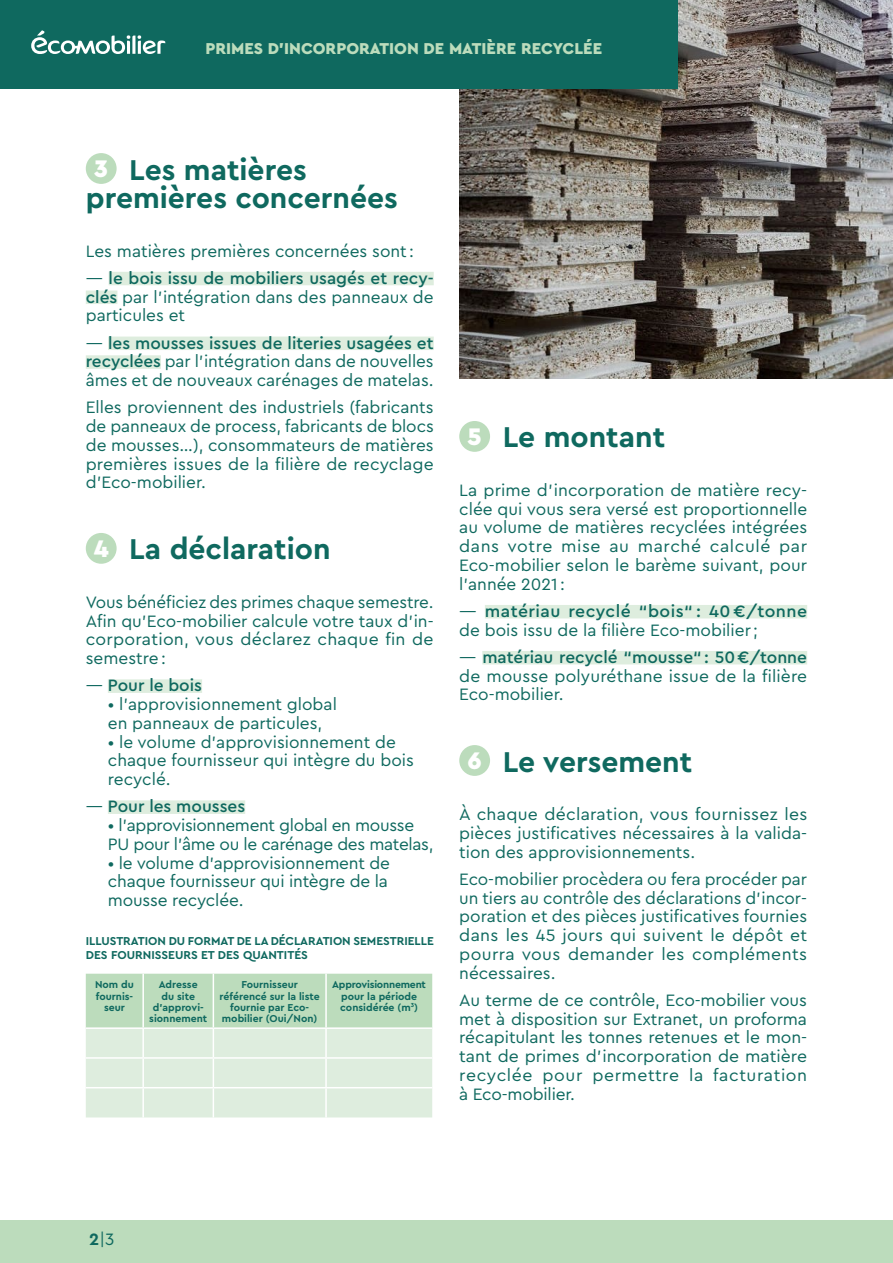
<style>
.page{position:relative;width:893px;height:1263px;background:#fff}
.page>*{position:absolute;margin:0;border:0;box-sizing:border-box;transform-origin:0 0}
.t1{font:700 30px/28.5px "Cera Pro";color:#0f695f}
.t2{font:17.25px/18.8px "Cera Pro";color:#0f695f;text-align:justify}
.t3{font:17.25px/18.8px "Cera Pro";letter-spacing:-.02em;color:#0f695f}
.t4{font:500 17.25px "Cera Pro";color:#0f695f}
.t5{font:900 16.5px "Cera Pro";color:#bcdcbc}
.t6{font:700 12px/13.5px "Cera Pro";letter-spacing:-.005em;color:#0f695f}
.t7{font:700 10.5px/11.4px "Cera Pro";color:#0f695f;text-align:center}
.s1{font-weight:900;font-size:25.05px;color:#fff}
.s2{font-weight:500}
.s3{font-weight:400}
.s4{font-weight:700}
</style>
<div class="page">
<div style="left:109px;top:272px;width:325px;height:13px;background:#deedde"></div>
<div style="left:86px;top:291px;width:31px;height:13px;background:#deedde"></div>
<div style="left:108px;top:337px;width:326px;height:13px;background:#deedde"></div>
<div style="left:86px;top:355px;width:75px;height:14px;background:#deedde"></div>
<div style="left:108px;top:679px;width:94px;height:14px;background:#deedde"></div>
<div style="left:108px;top:800px;width:137px;height:14px;background:#deedde"></div>
<div style="left:86px;top:153px;width:31px;height:31px;background:#bcdcbc;border-radius:50%"></div>
<div style="left:86px;top:533px;width:31px;height:31px;background:#bcdcbc;border-radius:50%"></div>
<svg style="left:86px;top:974px;width:346px;height:143px;background:#d2e7d2"></svg>
<hr style="left:326px;top:1087px;width:106px;height:1px;background:#fff">
<hr style="left:325px;top:1088px;width:2px;height:29px;background:#fff">
<div style="left:485px;top:605px;width:322px;height:13px;background:#deedde"></div>
<div style="left:482px;top:651px;width:325px;height:13px;background:#deedde"></div>
<div style="left:459px;top:421px;width:31px;height:31px;background:#bcdcbc;border-radius:50%"></div>
<div style="left:459px;top:745px;width:31px;height:31px;background:#bcdcbc;border-radius:50%"></div>
<img style="left:459px;top:0;width:434px;height:378px">
<div style="left:0;top:0;width:678px;height:88px;background:#0f695f"></div>
<svg style="left:31px;top:30px;width:134px;height:24px"></svg>
<div style="left:0;top:1220px;width:893px;height:43px;background:#bcdcbc"></div>
<p class="t5" style="left:205px;top:38px;width:398px">PRIMES D’INCORPORATION DE MATIÈRE RECYCLÉE</p>
<h1 class="t1" style="left:86px;top:154px;width:313px"><span class="s1">3</span> Les matières premières concernées</h1>
<p class="t2" style="left:86px;top:241px;width:330px">Les matières premières concernées sont :</p>
<p class="t2" style="left:86px;top:268px;width:349px">— <span class="s2">le bois issu de mobiliers usagés et recy&shy;clés</span> par l’intégration dans des panneaux de particules et</p>
<p class="t2" style="left:86px;top:333px;width:349px">— <span class="s2">les mousses issues de literies usagées et recyclées</span> par l’intégration dans de nouvelles âmes et de nouveaux carénages de matelas.</p>
<p class="t2" style="left:86px;top:397px;width:350px">Elles proviennent des industriels (fabricants de panneaux de process, fabricants de blocs de mousses…), consommateurs de matières premières issues de la filière de recyclage d’Eco-mobilier.</p>
<h1 class="t1" style="left:94px;top:534px;width:238px"><span class="s1">4</span> La déclaration</h1>
<p class="t2" style="left:86px;top:592px;width:349px">Vous bénéficiez des primes chaque semestre.<br>Afin qu’Eco-mobilier calcule votre taux d’in&shy;corporation, vous déclarez chaque fin de semestre :</p>
<p class="t4" style="left:86px;top:674px;width:118px"><span class="s3">—</span> Pour le bois</p>
<p class="t2" style="left:108px;top:694px;width:231px">• l’approvisionnement global en panneaux de particules,</p>
<p class="t2" style="left:108px;top:732px;width:308px;text-align:left">• le volume d’approvisionnement de chaque fournisseur qui intègre du bois recyclé.</p>
<p class="t4" style="left:86px;top:795px;width:161px"><span class="s3">—</span> Pour les mousses</p>
<p class="t3" style="left:108px;top:815px;width:327px">• l’approvisionnement global en mousse<br>PU pour l’âme ou le carénage des matelas,</p>
<p class="t2" style="left:108px;top:853px;width:284px;text-align:left">• le volume d’approvisionnement de chaque fournisseur qui intègre de la mousse recyclée.</p>
<p class="t6" style="left:86px;top:934px;width:350px">ILLUSTRATION DU FORMAT DE LA DÉCLARATION SEMESTRIELLE<br>DES FOURNISSEURS ET DES QUANTITÉS</p>
<p class="t7" style="left:95px;top:978px;width:40px">Nom du fournis&shy;seur</p>
<p class="t7" style="left:149px;top:978px;width:60px">Adresse<br>du site d’approvi&shy;sionnement</p>
<p class="t7" style="left:220px;top:978px;width:102px">Fournisseur référencé sur la liste fournie par Eco&shy;mobilier (Oui/Non)</p>
<p class="t7" style="left:332px;top:978px;width:95px">Approvisionnement pour la période considérée (m<sup>3</sup>)</p>
<h1 class="t1" style="left:467px;top:422px;width:199px"><span class="s1">5</span> Le montant</h1>
<p class="t2" style="left:459px;top:480px;width:349px">La prime d’incorporation de matière recy&shy;clée qui vous sera versé est proportionnelle au volume de matières recyclées intégrées dans votre mise au marché calculé par Eco-mobilier selon le barème suivant, pour l’année 2021 :</p>
<p class="t2" style="left:459px;top:601px;width:349px">— <span class="s2">matériau recyclé “bois“ : 40 €/tonne </span>de bois issu de la filière Eco-mobilier ;</p>
<p class="t2" style="left:459px;top:647px;width:349px">— <span class="s2">matériau recyclé “mousse“ : 50 €/tonne </span>de mousse polyuréthane issue de la filière Eco-mobilier.</p>
<h1 class="t1" style="left:467px;top:746px;width:226px"><span class="s1">6</span> Le versement</h1>
<p class="t2" style="left:459px;top:804px;width:350px">À chaque déclaration, vous fournissez les pièces justificatives nécessaires à la valida&shy;tion des approvisionnements.</p>
<p class="t2" style="left:459px;top:869px;width:350px">Eco-mobilier procèdera ou fera procéder par un tiers au contrôle des déclarations d’incor&shy;poration et des pièces justificatives fournies dans les 45 jours qui suivent le dépôt et pourra vous demander les compléments nécessaires.</p>
<p class="t2" style="left:459px;top:990px;width:349px">Au terme de ce contrôle, Eco-mobilier vous met à disposition sur Extranet, un proforma récapitulant les tonnes retenues et le mon&shy;tant de primes d’incorporation de matière recyclée pour permettre la facturation à Eco-mobilier.</p>
<p class="t2" style="left:89px;top:1229px;width:27px"><span class="s4">2</span>|3</p>
</div>
